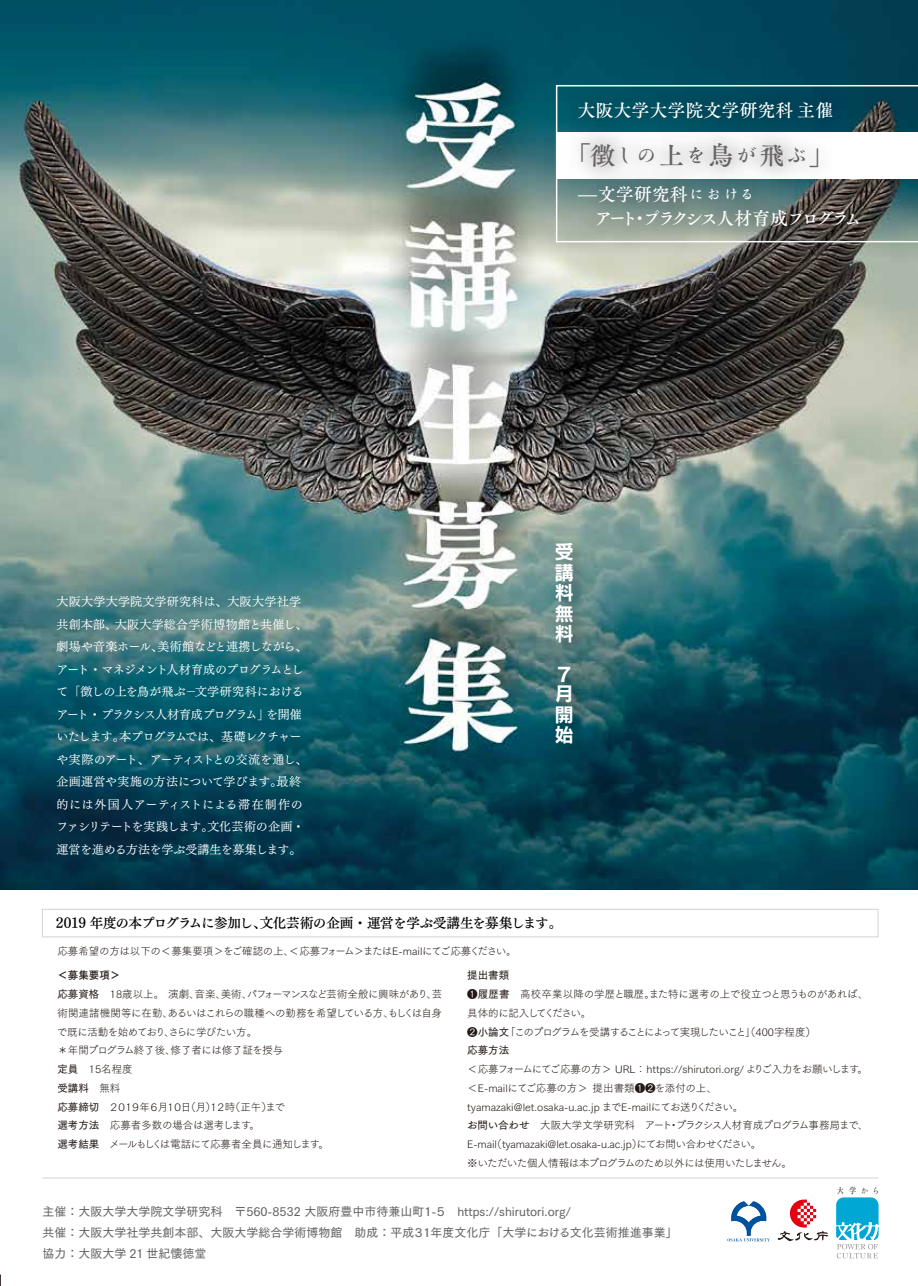
<style>
.page{position:relative;width:918px;height:1286px;background:#fff}
.page>*{position:absolute;margin:0;border:0;box-sizing:border-box;transform-origin:0 0}
.t1{font:20.4px "Greco Std DB";color:#656464}
.t2{font:19.5px/20.5px "Rodin Himawari Pro B";color:#fff;text-align:justify}
.t3{font:18px/24px "Tsuku A Old Min Pr 6 D";letter-spacing:-.15em;color:#fff}
.t4{font:18px "Tsuku A Old Min Pr 6 D";color:#fff}
.t5{font:13.5px "UD Mincho Pro DB";letter-spacing:-.035em;color:#000}
.t6{font:12px/22.5px "UD Mincho Pro M";letter-spacing:-.02em;color:#fff}
.t7{font:12px/21px "Tsuku Go Pro D";color:#656464}
.t8{font:10.5px/18.8px "Tsuku Go Pro L";letter-spacing:-.03em;color:#221815}
.t9{font:10.5px/18.8px "Tsuku Go Pro L";letter-spacing:-.05em;color:#221815}
.t10{font:10.5px/18.8px "Tsuku Go Pro L";letter-spacing:-.11em;color:#221815}
.t11{font:10.5px "Tsuku Go Pro D";color:#221815}
.t12{font:10.5px "Tsuku Go Pro B";color:#221815}
.s1{font-family:"Koz Go Pr 6 N";font-size:25.5px}
.s2{font-family:"Tsuku A Old Min Pr 6 D";font-size:25.5px}
.s3{font-family:"Koz Go Pr 6 N"}
.s4{font-family:"Greco Std DB";font-size:14.4px}
.s5{font-family:"Tsuku Go Pro D"}
.s6{font-family:"Tsuku Go Pro L"}
</style>
<div class="page">
<svg style="left:0;top:1274px;width:1px;height:12px"></svg>
<img style="left:0;top:0;width:918px;height:889px">
<svg style="left:727px;top:1201px;width:43px;height:40px"></svg>
<svg style="left:777px;top:1199px;width:51px;height:42px"></svg>
<svg style="left:836px;top:1186px;width:42px;height:72px"></svg>
<div style="left:42px;top:909px;width:836px;height:28px;border:1px solid #d3d3d4"></div>
<img style="left:548px;top:536px;width:45px;height:229px">
<img style="left:549px;top:74px;width:339px;height:187px">
<svg style="left:556px;top:85px;width:362px;height:157px"></svg>
<hr style="left:42px;top:1177px;width:836px;height:1px;background:#d3d3d4">
<p class="t6" style="left:56px;top:590px;width:252px">大阪大学大学院文学研究科は、大阪大学社学共創本部、大阪大学総合学術博物館と共催し、劇場や音楽ホール、美術館などと連携しながら、アート・マネジメント人材育成のプログラムとして「徴しの上を鳥が飛ぶ－文学研究科におけるアート・プラクシス人材育成プログラム」を開催いたします。本プログラムでは、基礎レクチャーや実際のアート、アーティストとの交流を通し、企画運営や実施の方法について学びます。最終的には外国人アーティストによる滞在制作のファシリテートを実践します。文化芸術の企画・運営を進める方法を学ぶ受講生を募集します。</p>
<h3 class="t4" style="left:577px;top:94px;width:257px">大阪大学大学院文学研究科主催</h3>
<h1 class="t1" style="left:565px;top:142px;width:271px"><span class="s1">「</span><span class="s2">徴</span>しの<span class="s2">上</span>を<span class="s2">鳥</span>が<span class="s2">飛</span>ぶ<span class="s1">」</span></h1>
<h3 class="t3" style="left:577px;top:182px;width:286px"><span class="s3">̶</span>文学研究科<span class="s4">における<br></span>　アート<span class="s3">・</span>プラクシス人材育成プログラム</h3>
<h2 class="t2" style="left:554px;top:541px;width:21px">受講料無料</h2>
<h2 class="t2" style="left:554px;top:663px;width:21px">７月開始</h2>
<p class="t5" style="left:56px;top:912px;width:508px">2019 年度の本プログラムに参加し、文化芸術の企画・運営を学ぶ受講生を募集します。</p>
<p class="t8" style="left:57px;top:941px;width:461px">応募希望の方は以下の＜募集要項＞をご確認の上、＜応募フォーム＞またはE-mailにてご応募ください。</p>
<p class="t12" style="left:57px;top:966px;width:64px">＜募集要項＞</p>
<p class="t8" style="left:57px;top:984px;width:387px"><span class="s5">応募資格　</span>18歳以上。 演劇、音楽、美術、パフォーマンスなど芸術全般に興味があり、芸術関連諸機関等に在勤、あるいはこれらの職種への勤務を希望している方、もしくは自身で既に活動を始めており、さらに学びたい方。　<br>＊年間プログラム終了後、修了者には修了証を授与<br><span class="s5">定員　</span>15名程度</p>
<p class="t11" style="left:57px;top:1079px;width:64px">受講料　<span class="s6">無料</span></p>
<p class="t10" style="left:57px;top:1096px;width:273px"><span class="s5">応募締切　</span>２０１９年６月１０日（月）１２時（正午）まで<br><span class="s5">選考方法　</span>応募者多数の場合は選考します。<br><span class="s5">選考結果</span>　メールもしくは電話にて応募者全員に通知します。</p>
<p class="t11" style="left:467px;top:967px;width:43px">提出書類</p>
<p class="t9" style="left:467px;top:984px;width:402px">❶<span class="s5">履歴書</span>　高校卒業以降の学歴と職歴。また特に選考の上で役立つと思うものがあれば、具体的に記入してください。<br>❷<span class="s5">小論文</span>「このプログラムを受講することによって実現したいこと」（400字程度）</p>
<p class="t11" style="left:467px;top:1042px;width:43px">応募方法</p>
<p class="t8" style="left:467px;top:1059px;width:403px">＜応募フォームにてご応募の方＞ URL：https://shirutori.org/ よりご入力をお願いします。＜E-mailにてご応募の方＞ 提出書類❶❷を添付の上、<br>tyamazaki@let.osaka-u.ac.jp までE-mailにてお送りください。<br><span class="s5">お問い合わせ</span> 大阪大学文学研究科　アート・プラクシス人材育成プログラム事務局まで、E-mail（tyamazaki@let.osaka-u.ac.jp）にてお問い合わせください。<br>※いただいた個人情報は本プログラムのため以外には使用いたしません。</p>
<p class="t7" style="left:42px;top:1199px;width:637px">主催：大阪大学大学院文学研究科　〒560-8532 大阪府豊中市待兼山町１-５　https://shirutori.org/<br>共催：大阪大学社学共創本部、大阪大学総合学術博物館　助成：平成３１年度文化庁「大学における文化芸術推進事業」協力：大阪大学 21 世紀懐徳堂</p>
</div>
